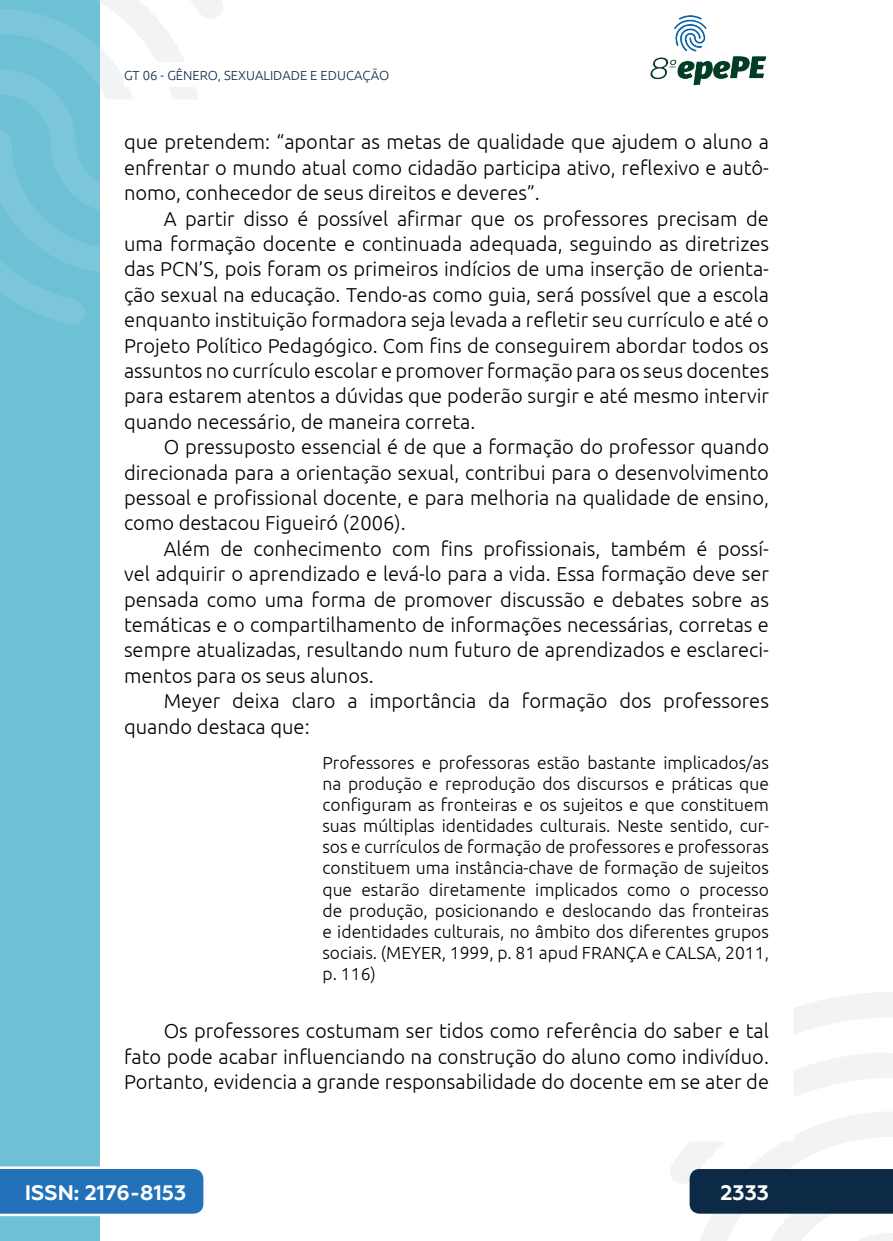
<style>
.page{position:relative;width:893px;height:1241px;background:#fff}
.page>*{position:absolute;margin:0;border:0;box-sizing:border-box;transform-origin:0 0}
.t1{font:700 21px "Geometria";color:#fff}
._5_CORPO{font:300 20.12px/25.4px "Ubuntu";color:#000;text-align:justify}
._8_CITACAO{font:300 17.5px/21px "Ubuntu";color:#000;text-align:justify}
.t2{font:300 13.12px "Ubuntu";color:#0c2a46}
</style>
<div class="page">
<svg style="left:670px;top:992px;width:223px;height:248px"></svg>
<svg style="left:99px;top:0;width:124px;height:324px"></svg>
<img style="left:650px;top:15px;width:117px;height:71px">
<div style="left:0;top:0;width:99px;height:1240px;background:#6ec0d5"></div>
<svg style="left:0;top:0;width:99px;height:325px"></svg>
<svg style="left:0;top:1166px;width:203px;height:49px;background:#367dbf"></svg>
<div style="left:690px;top:1168px;width:203px;height:45px;background:#0c2a46"></div>
<div style="left:124px;top:62px;width:516px;height:25px;background:#fff"></div>
<p class="t2" style="left:124px;top:67px;width:267px">GT 06 - GÊNERO, SEXUALIDADE E EDUCAÇÃO</p>
<p class="_5_CORPO" style="left:124px;top:129px;width:646px">que pretendem: “apontar as metas de qualidade que ajudem o aluno a enfrentar o mundo atual como cidadão participa ativo, reflexivo e autô&shy;nomo, conhecedor de seus direitos e deveres”.</p>
<p class="_5_CORPO" style="left:124px;top:205px;width:646px;text-indent:40px">A partir disso é possível afirmar que os professores precisam de uma formação docente e continuada adequada, seguindo as diretrizes das PCN’S, pois foram os primeiros indícios de uma inserção de orienta&shy;ção sexual na educação. Tendo-as como guia, será possível que a escola enquanto instituição formadora seja levada a refletir seu currículo e até o Projeto Político Pedagógico. Com fins de conseguirem abordar todos os assuntos no currículo escolar e promover formação para os seus docentes para estarem atentos a dúvidas que poderão surgir e até mesmo intervir quando necessário, de maneira correta.</p>
<p class="_5_CORPO" style="left:124px;top:434px;width:646px;text-indent:40px">O pressuposto essencial é de que a formação do professor quando direcionada para a orientação sexual, contribui para o desenvolvimento pessoal e profissional docente, e para melhoria na qualidade de ensino, como destacou Figueiró (2006).</p>
<p class="_5_CORPO" style="left:124px;top:535px;width:646px;text-indent:40px">Além de conhecimento com fins profissionais, também é possí&shy;vel adquirir o aprendizado e levá-lo para a vida. Essa formação deve ser pensada como uma forma de promover discussão e debates sobre as temáticas e o compartilhamento de informações necessárias, corretas e sempre atualizadas, resultando num futuro de aprendizados e esclareci&shy;mentos para os seus alunos.</p>
<p class="_5_CORPO" style="left:124px;top:687px;width:646px;text-indent:40px">Meyer deixa claro a importância da formação dos professores quando destaca que:</p>
<p class="_8_CITACAO" style="left:322px;top:752px;width:448px">Professores e professoras estão bastante implicados/as na produção e reprodução dos discursos e práticas que configuram as fronteiras e os sujeitos e que constituem suas múltiplas identidades culturais. Neste sentido, cur&shy;sos e currículos de formação de professores e professoras constituem uma instância-chave de formação de sujeitos que estarão diretamente implicados como o processo de produção, posicionando e deslocando das fronteiras e identidades culturais, no âmbito dos diferentes grupos sociais. (MEYER, 1999, p. 81 apud FRANÇA e CALSA, 2011, p. 116)</p>
<p class="_5_CORPO" style="left:124px;top:1017px;width:646px;text-indent:40px">Os professores costumam ser tidos como referência do saber e tal fato pode acabar influenciando na construção do aluno como indivíduo.<br>Portanto, evidencia a grande responsabilidade do docente em se ater de</p>
<p class="t1" style="left:25px;top:1179px;width:163px">ISSN: 2176-8153</p>
<p class="t1" style="left:720px;top:1179px;width:50px">2333</p>
</div>
